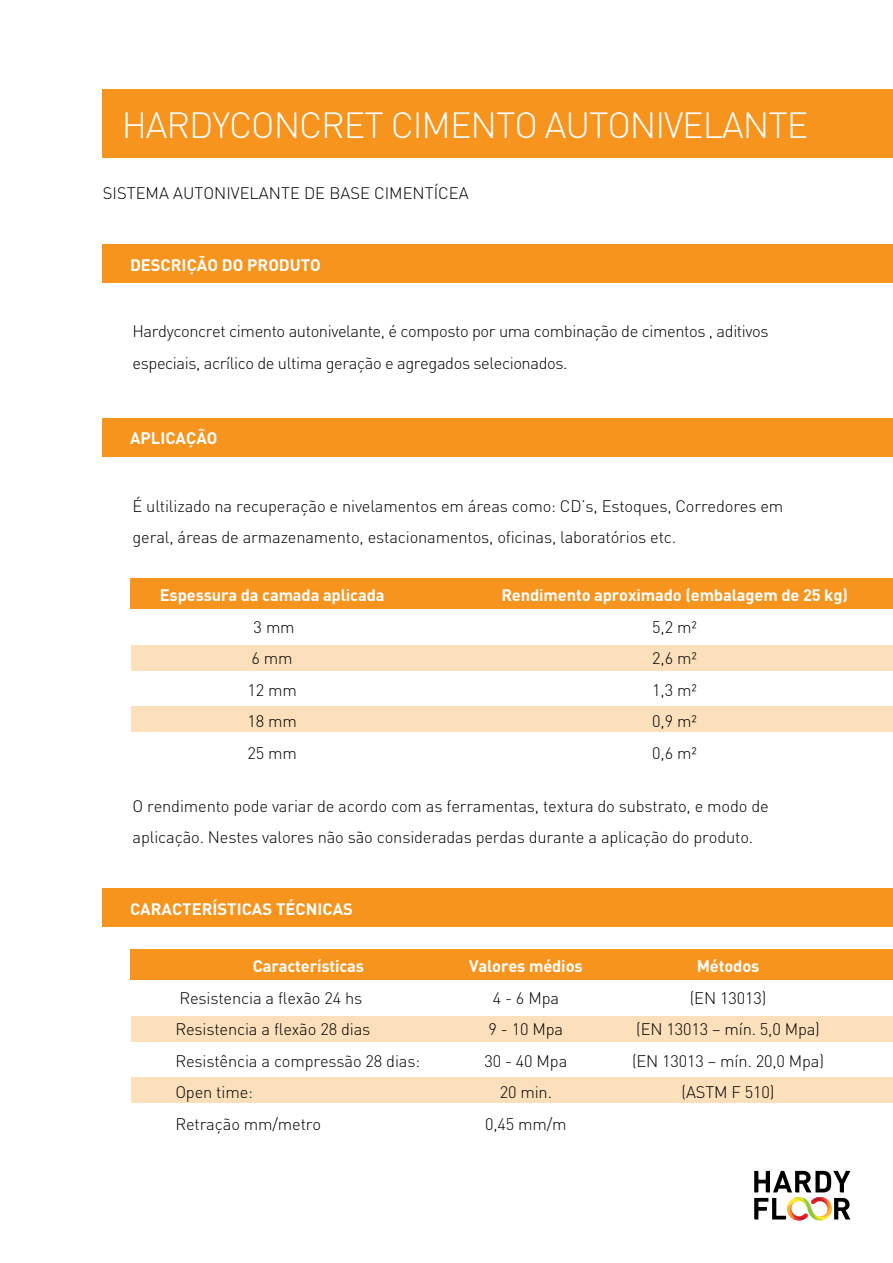
<style>
.page{position:relative;width:893px;height:1263px;background:#fff}
.page>*{position:absolute;margin:0;border:0;box-sizing:border-box;transform-origin:0 0}
.t1{font:300 36px "DIN";letter-spacing:-.03em;color:#fff}
.t2{font:300 16.5px/31.5px "DIN";letter-spacing:-.01em;color:#000}
.t3{font:700 16.5px "DIN";letter-spacing:-.01em;color:#fff}
</style>
<div class="page">
<svg style="left:754px;top:1171px;width:96px;height:49px"></svg>
<div style="left:103px;top:90px;width:790px;height:68px;background:#f7941e"></div>
<div style="left:103px;top:244px;width:790px;height:39px;background:#f7941e"></div>
<div style="left:103px;top:418px;width:790px;height:39px;background:#f7941e"></div>
<div style="left:131px;top:578px;width:762px;height:31px;background:#f7941e"></div>
<div style="left:131px;top:949px;width:762px;height:31px;background:#f7941e"></div>
<div style="left:131px;top:645px;width:762px;height:25px;background:#fcdfbb"></div>
<div style="left:131px;top:1016px;width:762px;height:25px;background:#fcdfbb"></div>
<div style="left:131px;top:706px;width:762px;height:25px;background:#fcdfbb"></div>
<div style="left:131px;top:1077px;width:762px;height:25px;background:#fcdfbb"></div>
<div style="left:103px;top:888px;width:790px;height:39px;background:#f7941e"></div>
<h1 class="t1" style="left:122px;top:103px;width:688px">Hardyconcret cimento Autonivelante</h1>
<p class="t2" style="left:103px;top:177px;width:367px">Sistema autonivelante de base cimentícea</p>
<p class="t3" style="left:130px;top:254px;width:192px">DESCRIÇÃO DO PRODUTO</p>
<p class="t2" style="left:133px;top:315px;width:638px">Hardyconcret cimento autonivelante, é composto por uma combinação de cimentos , aditivos especiais, acrílico de ultima geração e agregados selecionados.</p>
<p class="t3" style="left:130px;top:428px;width:20px">aplic</p>
<p class="t3" style="left:176px;top:428px;width:22px">ação</p>
<p class="t2" style="left:133px;top:490px;width:652px">É ultilizado na recuperação e nivelamentos em áreas como: CD’s, Estoques, Corredores em geral, áreas de armazenamento, estacionamentos, oficinas, laboratórios etc.</p>
<p class="t3" style="left:160px;top:584px;width:226px">Espessura da camada aplicada</p>
<p class="t2" style="left:247px;top:611px;width:51px;text-align:center">3 mm<br>6 mm<br>12 mm<br>18 mm<br>25 mm</p>
<p class="t3" style="left:501px;top:584px;width:348px">Rendimento aproximado (embalagem de 25 kg)</p>
<p class="t2" style="left:652px;top:611px;width:46px;text-align:justify">5,2 m²<br>2,6 m²<br>1,3 m²<br>0,9 m²<br>0,6 m²</p>
<p class="t2" style="left:133px;top:790px;width:638px">O rendimento pode variar de acordo com as ferramentas, textura do substrato, e modo de aplicação. Nestes valores não são consideradas perdas durante a aplicação do produto.</p>
<p class="t3" style="left:130px;top:898px;width:53px">Caracter</p>
<p class="t3" style="left:212px;top:898px;width:15px">ístic</p>
<p class="t3" style="left:252px;top:898px;width:35px">as técnic</p>
<p class="t3" style="left:333px;top:898px;width:20px">as</p>
<p class="t3" style="left:253px;top:955px;width:113px">Características</p>
<p class="t2" style="left:175px;top:982px;width:246px">Resistencia a flexão 24 hs<br>Resistencia a flexão 28 dias<br>Resistência a compressão 28 dias:<br>Open time:<br>Retração mm/metro</p>
<p class="t3" style="left:469px;top:955px;width:115px">Valores médios</p>
<p class="t2" style="left:484px;top:982px;width:84px;text-align:center">4 - 6 Mpa<br>9 - 10 Mpa<br>30 - 40 M pa<br>20 min.<br>0,45 mm/m</p>
<p class="t3" style="left:697px;top:955px;width:64px">Métodos</p>
<p class="t2" style="left:632px;top:982px;width:194px;text-align:center">(EN 13013)<br>(EN 13013 – mín. 5,0 M pa) (EN 13013 – mín. 20,0 M pa) (ASTM F 510)</p>
</div>
